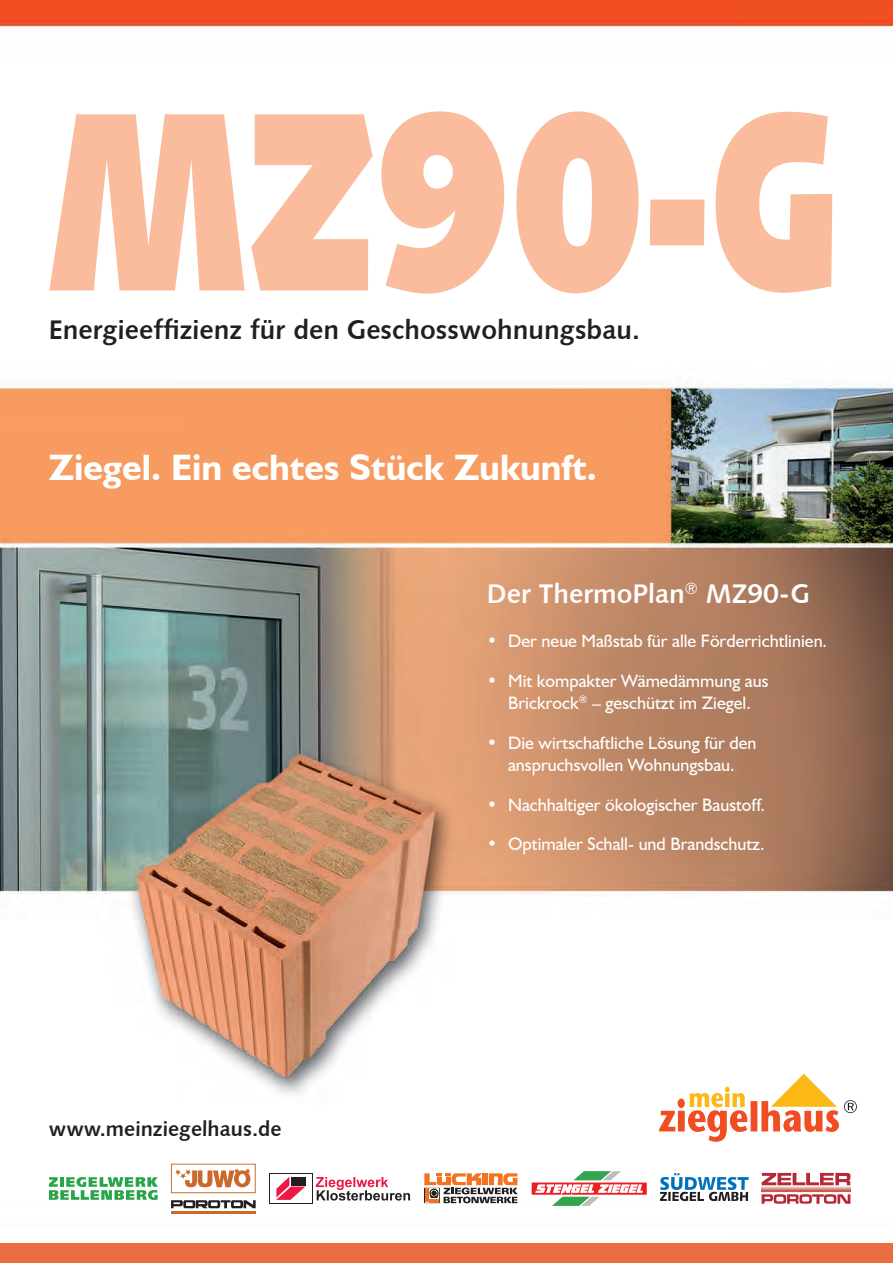
<style>
.page{position:relative;width:893px;height:1263px;background:#fff}
.page>*{position:absolute;margin:0;border:0;box-sizing:border-box;transform-origin:0 0}
.t1{font:255.3px "Humanist 531 BT Ultra Black A";color:#fabc9c;scale:.78 1}
.t2{font:700 36.75px "Humanist 521 BT";color:#fff}
.t3{font:27px "Humanist 531 BT Bold A";color:#231f20}
.t4{font:27px "Humanist 531 BT Bold A";color:#fff}
.t5{font:21px "Humanist 531 BT Bold A";color:#231f20}
.t6{font:18px/22.5px "Humanist 521 BT";color:#fff;text-align:center}
</style>
<div class="page">
<img style="left:0;top:0;width:893px;height:1244px">
<div style="left:0;top:1244px;width:893px;height:19px;background:#e96d43"></div>
<svg style="left:659px;top:1074px;width:198px;height:68px"></svg>
<svg style="left:49px;top:1177px;width:109px;height:23px"></svg>
<svg style="left:171px;top:1164px;width:85px;height:30px"></svg>
<hr style="left:171px;top:1164px;width:84px;height:1px;background:#cb692c">
<hr style="left:171px;top:1211px;width:85px;height:2px;background:#cb692c">
<svg style="left:171px;top:1200px;width:85px;height:8px"></svg>
<div style="left:269px;top:1173px;width:44px;height:31px;background:#fff"></div>
<svg style="left:276px;top:1177px;width:29px;height:23px"></svg>
<svg style="left:316px;top:1177px;width:94px;height:23px"></svg>
<svg style="left:532px;top:1171px;width:115px;height:35px"></svg>
<svg style="left:424px;top:1173px;width:93px;height:30px"></svg>
<svg style="left:762px;top:1173px;width:88px;height:12px"></svg>
<svg style="left:762px;top:1194px;width:88px;height:10px"></svg>
<img style="left:762px;top:1186px;width:88px;height:6px">
<svg style="left:660px;top:1173px;width:89px;height:28px"></svg>
<h1 class="t1" style="left:49px;top:38px;width:1012px">MZ90-G</h1>
<h3 class="t3" style="left:49px;top:313px;width:593px">Energieeffizienz für den Geschosswohnungsbau.</h3>
<h2 class="t2" style="left:49px;top:445px;width:549px">Ziegel. Ein echtes Stück Zukunft.</h2>
<p class="t5" style="left:49px;top:1115px;width:234px">www.meinziegelhaus.de</p>
<h3 class="t4" style="left:487px;top:577px;width:325px">Der ThermoPlan<sup>®</sup> MZ90-G</h3>
<p class="t6" style="left:487px;top:629px;width:342px">• Der neue Maßstab für alle Förderrichtlinien.</p>
<p class="t6" style="left:487px;top:669px;width:283px">• Mit kompakter Wämedämmung aus<br>Brickrock<sup>®</sup> – geschützt im Ziegel.</p>
<p class="t6" style="left:487px;top:731px;width:271px">• Die wirtschaftliche Lösung für den anspruchsvollen Wohnungsbau.</p>
<p class="t6" style="left:487px;top:793px;width:280px">• Nachhaltiger ökologischer Baustoff.</p>
<p class="t6" style="left:487px;top:833px;width:279px">• Optimaler Schall- und Brandschutz.</p>
</div>
